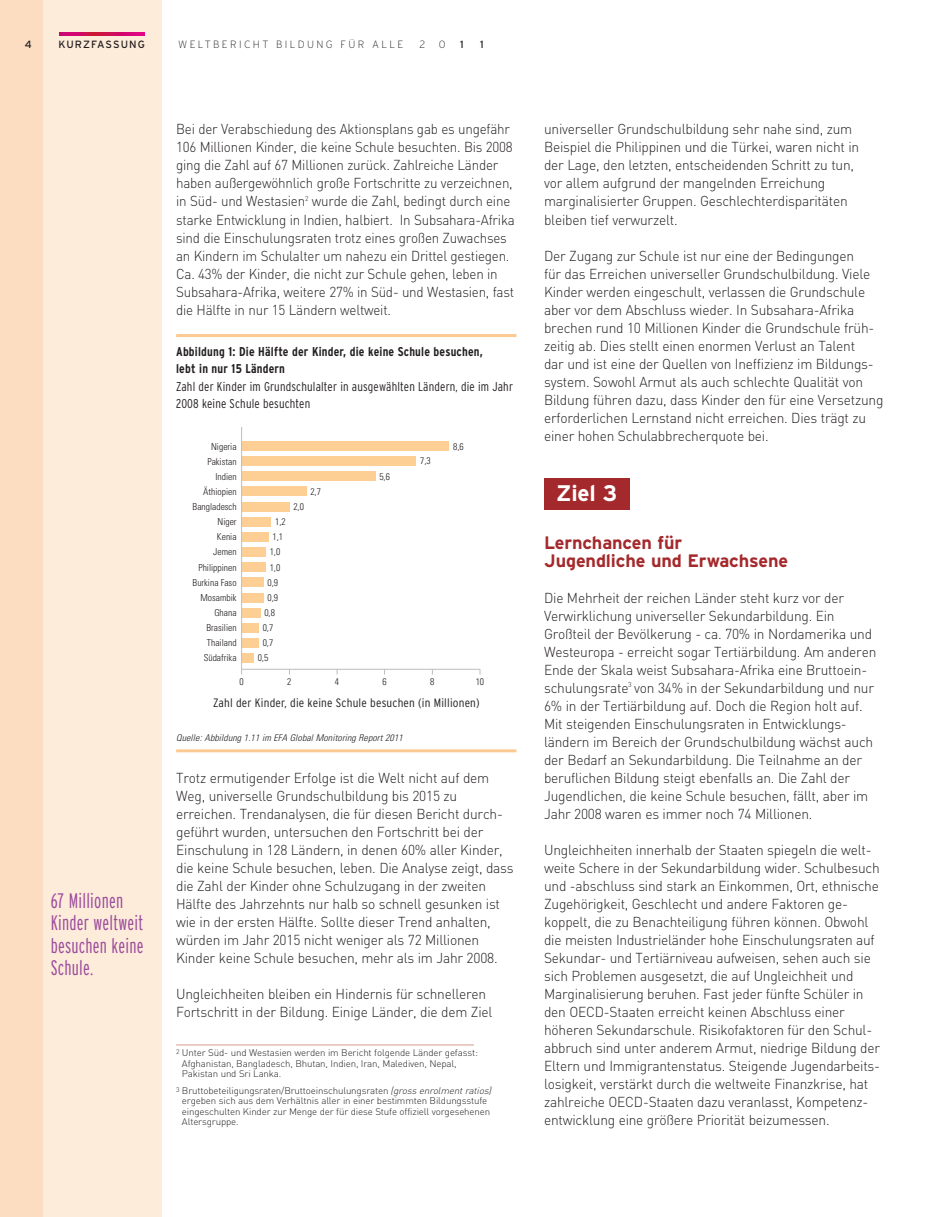
<style>
.page{position:relative;width:940px;height:1217px;background:#fff}
.page>*{position:absolute;margin:0;border:0;box-sizing:border-box;transform-origin:0 0}
.t1{font:700 22.5px "Interstate";color:#fff}
.t2{font:300 extra-condensed 21px/22.5px "Interstate";letter-spacing:.01em;color:#9b4c9d}
.t3{font:700 18px/18px "Interstate";letter-spacing:-.005em;color:#a4292c}
.t4{font:300 14.25px/18px "DIN";letter-spacing:-.015em;color:#231f20;scale:.96 1}
.t5{font:300 14.25px/18px "DIN";letter-spacing:-.015em;color:#231f20;scale:.94 1}
.t6{font:300 condensed 12.75px/17.2px "Interstate";letter-spacing:.015em;color:#231f20}
.t7{font:700 condensed 12.75px/17.2px "Interstate";letter-spacing:.015em;color:#231f20}
.t8{font:300 condensed 12.15px "Interstate";letter-spacing:.015em;color:#231f20;scale:1.05 1}
.t9{font:200 10.5px "Interstate";letter-spacing:.225em;color:#231f20}
.t10{font:10.5px "Interstate";letter-spacing:.095em;color:#231f20}
.t11{font:300 condensed 9.6px/15.1px "Univers";color:#231f20;text-align:right}
.t12{font:300 9.45px/10.5px "DIN";letter-spacing:-.015em;color:#231f20}
.t13{font:italic 300 condensed 9.3px "Univers";color:#231f20;scale:1.05 1}
.s1{font-style:italic}
</style>
<div class="page">
<div style="left:0;top:1px;width:161px;height:1215px;background:#feecda"></div>
<div style="left:0;top:1px;width:42px;height:1215px;background:#fdddc1"></div>
<img style="left:59px;top:32px;width:85px;height:4px">
<div style="left:242px;top:441px;width:207px;height:9px;background:#fdcf94"></div>
<div style="left:242px;top:456px;width:174px;height:10px;background:#fdcf94"></div>
<div style="left:242px;top:471px;width:133px;height:10px;background:#fdcf94"></div>
<div style="left:242px;top:486px;width:64px;height:10px;background:#fdcf94"></div>
<div style="left:242px;top:502px;width:47px;height:9px;background:#fdcf94"></div>
<div style="left:242px;top:517px;width:29px;height:9px;background:#fdcf94"></div>
<div style="left:242px;top:532px;width:26px;height:9px;background:#fdcf94"></div>
<div style="left:242px;top:562px;width:23px;height:10px;background:#fdcf94"></div>
<div style="left:242px;top:577px;width:21px;height:10px;background:#fdcf94"></div>
<div style="left:242px;top:592px;width:21px;height:10px;background:#fdcf94"></div>
<div style="left:242px;top:608px;width:18px;height:9px;background:#fdcf94"></div>
<div style="left:242px;top:623px;width:17px;height:9px;background:#fdcf94"></div>
<div style="left:242px;top:638px;width:17px;height:9px;background:#fdcf94"></div>
<div style="left:242px;top:653px;width:11px;height:9px;background:#fdcf94"></div>
<div style="left:242px;top:547px;width:23px;height:9px;background:#fdcf94"></div>
<hr style="left:242px;top:669px;width:238px;height:1px;background:#bcbdc0">
<hr style="left:241px;top:427px;width:1px;height:242px;background:#bcbdc0">
<hr style="left:176px;top:334px;width:340px;height:3px;background:#fcc991">
<hr style="left:176px;top:749px;width:340px;height:3px;background:#fcc991">
<div style="left:544px;top:478px;width:85px;height:31px;background:#a4292c"></div>
<hr style="left:176px;top:1044px;width:298px;height:1px;background:#d39d8e">
<p class="t10" style="left:25px;top:41px;width:9px">4</p>
<p class="t10" style="left:59px;top:41px;width:88px">KURZFASSUNG</p>
<p class="t9" style="left:178px;top:41px;width:227px">WELTBERICHT BILDUNG FÜR ALLE</p>
<p class="t9" style="left:419px;top:41px;width:7px">2</p>
<p class="t9" style="left:439px;top:41px;width:8px">0</p>
<p class="t10" style="left:460px;top:41px;width:5px">1</p>
<p class="t10" style="left:480px;top:41px;width:5px">1</p>
<p class="t5" style="left:176px;top:122px;width:362px">Bei der Verabschiedung des Aktionsplans gab es ungefähr 106 Millionen Kinder, die keine Schule besuchten. Bis 2008 ging die Zahl auf 67 Millionen zurück. Zahlreiche Länder haben außergewöhnlich große Fortschritte zu verzeichnen, in Süd- und Westasien<sup>2</sup> wurde die Zahl, bedingt durch eine starke Entwicklung in Indien, halbiert. In Subsahara-Afrika sind die Einschulungsraten trotz eines großen Zuwachses an Kindern im Schulalter um nahezu ein Drittel gestiegen.<br>Ca. 43% der Kinder, die nicht zur Schule gehen, leben in Subsahara-Afrika, weitere 27% in Süd- und Westasien, fast die Hälfte in nur 15 Ländern weltweit.</p>
<p class="t7" style="left:176px;top:344px;width:308px">Abbildung 1: Die Hälfte der Kinder, die keine Schule besuchen, lebt in nur 15 Ländern</p>
<p class="t6" style="left:176px;top:378px;width:338px">Zahl der Kinder im Grundschulalter in ausgewählten Ländern, die im Jahr<br>2008 keine Schule besuchten</p>
<p class="t11" style="left:193px;top:439px;width:45px">Nigeria<br>Pakistan<br>Indien<br>Äthiopien<br>Bangladesch<br>Niger<br>Kenia<br>Jemen<br>Philippinen<br>Burkina Faso<br>Mosambik<br>Ghana<br>Brasilien<br>Thailand<br>Südafrika</p>
<p class="t11" style="left:275px;top:515px;width:12px">1,2</p>
<p class="t11" style="left:272px;top:530px;width:12px">1,1</p>
<p class="t11" style="left:270px;top:545px;width:12px">1,0</p>
<p class="t11" style="left:270px;top:560px;width:12px">1,0</p>
<p class="t11" style="left:267px;top:575px;width:12px">0,9</p>
<p class="t11" style="left:267px;top:590px;width:12px">0,9</p>
<p class="t11" style="left:264px;top:605px;width:12px">0,8</p>
<p class="t11" style="left:263px;top:621px;width:12px">0,7</p>
<p class="t11" style="left:263px;top:636px;width:12px">0,7</p>
<p class="t11" style="left:258px;top:651px;width:12px">0,5</p>
<p class="t11" style="left:310px;top:485px;width:12px">2,7</p>
<p class="t11" style="left:293px;top:500px;width:12px">2,0</p>
<p class="t11" style="left:379px;top:469px;width:12px">5,6</p>
<p class="t11" style="left:420px;top:454px;width:12px">7,3</p>
<p class="t11" style="left:453px;top:439px;width:12px">8,6</p>
<p class="t11" style="left:239px;top:674px;width:6px">0</p>
<p class="t11" style="left:287px;top:674px;width:6px">2</p>
<p class="t11" style="left:335px;top:674px;width:6px">4</p>
<p class="t11" style="left:382px;top:674px;width:6px">6</p>
<p class="t11" style="left:430px;top:674px;width:6px">8</p>
<p class="t11" style="left:476px;top:674px;width:10px">10</p>
<h2 class="t2" style="left:51px;top:890px;width:94px">67 Millionen<br>Kinder weltweit besuchen keine<br>Schule.</h2>
<p class="t8" style="left:213px;top:698px;width:255px">Zahl der Kinder, die keine Schule besuchen (in Millionen)</p>
<p class="t13" style="left:176px;top:734px;width:219px">Quelle: Abbildung 1.11 im EFA Global Monitoring Report 2011</p>
<p class="t4" style="left:176px;top:770px;width:353px">Trotz ermutigender Erfolge ist die Welt nicht auf dem Weg, universelle Grundschulbildung bis 2015 zu erreichen. Trendanalysen, die für diesen Bericht durch&shy;geführt wurden, untersuchen den Fortschritt bei der Einschulung in 128 Ländern, in denen 60% aller Kinder, die keine Schule besuchen, leben. Die Analyse zeigt, dass die Zahl der Kinder ohne Schulzugang in der zweiten Hälfte des Jahrzehnts nur halb so schnell gesunken ist wie in der ersten Hälfte. Sollte dieser Trend anhalten, würden im Jahr 2015 nicht weniger als 72 Millionen Kinder keine Schule besuchen, mehr als im Jahr 2008.</p>
<p class="t4" style="left:176px;top:986px;width:331px">Ungleichheiten bleiben ein Hindernis für schnelleren<br>Fortschritt in der Bildung. Einige Länder, die dem Ziel</p>
<p class="t12" style="left:182px;top:1048px;width:297px;text-indent:-6px"><sup>2</sup> Unter Süd- und Westasien werden im Bericht folgende Länder gefasst:<br>Afghanistan, Bangladesch, Bhutan, Indien, Iran, Malediven, Nepal,<br>Pakistan und Sri Lanka.</p>
<p class="t12" style="left:182px;top:1086px;width:311px;text-indent:-6px"><sup>3</sup> Bruttobeteiligungsraten/Bruttoeinschulungsraten <span class="s1">(gross enrolment ratios) </span>ergeben sich aus dem Verhältnis aller in einer bestimmten Bildungsstufe eingeschulten Kinder zur Menge der für diese Stufe offiziell vorgesehenen Altersgruppe.</p>
<p class="t4" style="left:544px;top:122px;width:330px">universeller Grundschulbildung sehr nahe sind, zum Beispiel die Philippinen und die Türkei, waren nicht in der Lage, den letzten, entscheidenden Schritt zu tun, vor allem aufgrund der mangelnden Erreichung marginalisierter Gruppen. Geschlechterdisparitäten bleiben tief verwurzelt.</p>
<p class="t4" style="left:544px;top:248px;width:355px">Der Zugang zur Schule ist nur eine der Bedingungen<br>für das Erreichen universeller Grundschulbildung. Viele Kinder werden eingeschult, verlassen die Grundschule aber vor dem Abschluss wieder. In Subsahara-Afrika brechen rund 10 Millionen Kinder die Grundschule früh&shy;zeitig ab. Dies stellt einen enormen Verlust an Talent<br>dar und ist eine der Quellen von Ineffizienz im Bildungs&shy;system. Sowohl Armut als auch schlechte Qualität von Bildung führen dazu, dass Kinder den für eine Versetzung erforderlichen Lernstand nicht erreichen. Dies trägt zu einer hohen Schulabbrecherquote bei.</p>
<h1 class="t1" style="left:556px;top:484px;width:63px">Ziel 3</h1>
<p class="t3" style="left:544px;top:534px;width:246px">Lernchancen für<br>Jugendliche und Erwachsene</p>
<p class="t4" style="left:544px;top:590px;width:347px">Die Mehrheit der reichen Länder steht kurz vor der Verwirklichung universeller Sekundarbildung. Ein Großteil der Bevölkerung - ca. 70% in Nordamerika und Westeuropa - erreicht sogar Tertiärbildung. Am anderen Ende der Skala weist Subsahara-Afrika eine Bruttoein&shy;schulungsrate<sup>3</sup> von 34% in der Sekundarbildung und nur 6% in der Tertiärbildung auf. Doch die Region holt auf.<br>Mit steigenden Einschulungsraten in Entwicklungs&shy;ländern im Bereich der Grundschulbildung wächst auch der Bedarf an Sekundarbildung. Die Teilnahme an der beruflichen Bildung steigt ebenfalls an. Die Zahl der Jugendlichen, die keine Schule besuchen, fällt, aber im Jahr 2008 waren es immer noch 74 Millionen.</p>
<p class="t4" style="left:544px;top:842px;width:351px">Ungleichheiten innerhalb der Staaten spiegeln die welt&shy;weite Schere in der Sekundarbildung wider. Schulbesuch und -abschluss sind stark an Einkommen, Ort, ethnische Zugehörigkeit, Geschlecht und andere Faktoren ge&shy;koppelt, die zu Benachteiligung führen können. Obwohl die meisten Industrieländer hohe Einschulungsraten auf Sekundar- und Tertiärniveau aufweisen, sehen auch sie sich Problemen ausgesetzt, die auf Ungleichheit und Marginalisierung beruhen. Fast jeder fünfte Schüler in den OECD-Staaten erreicht keinen Abschluss einer höheren Sekundarschule. Risikofaktoren für den Schul&shy;abbruch sind unter anderem Armut, niedrige Bildung der Eltern und Immigrantenstatus. Steigende Jugendarbeits&shy;losigkeit, verstärkt durch die weltweite Finanzkrise, hat zahlreiche OECD-Staaten dazu veranlasst, Kompetenz&shy;entwicklung eine größere Priorität beizumessen.</p>
</div>
